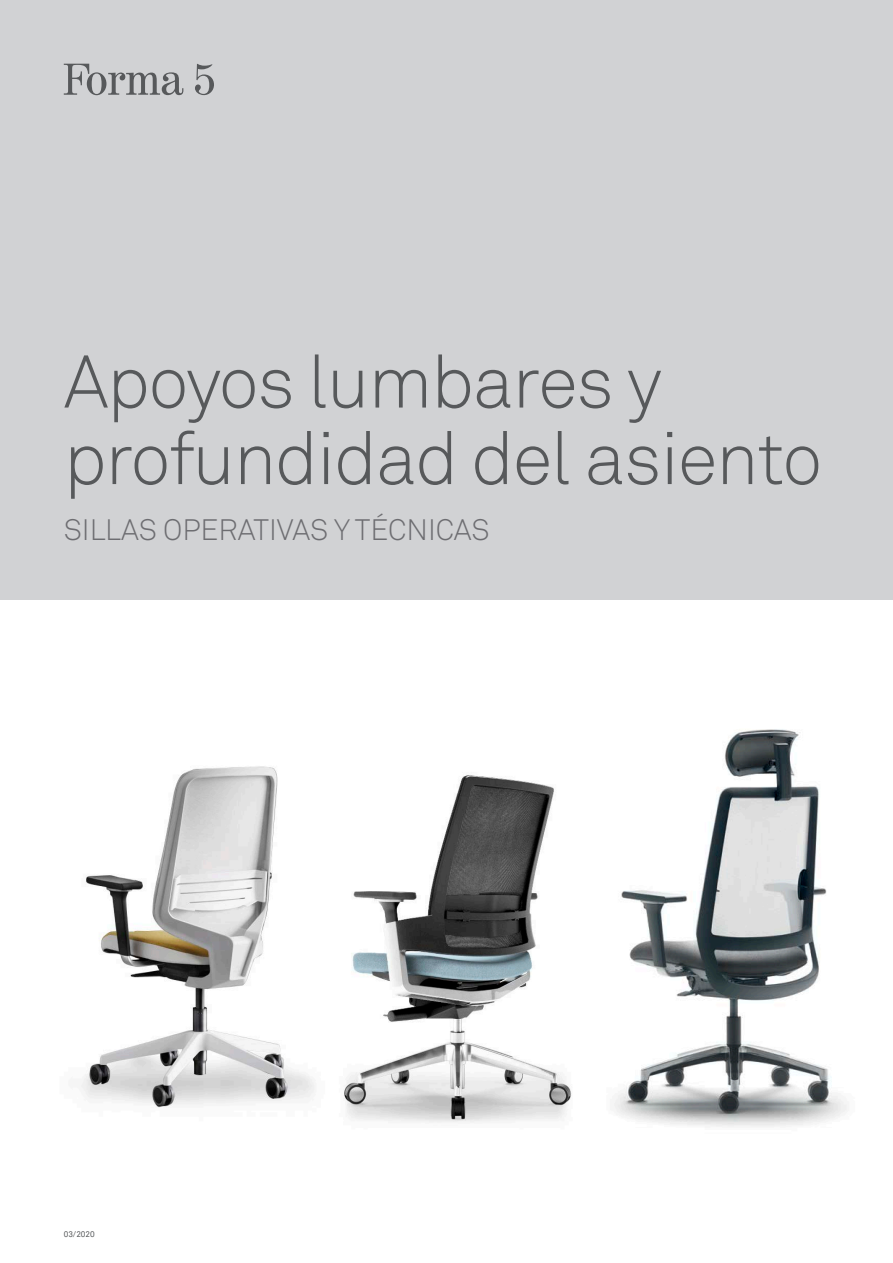
<style>
.page{position:relative;width:893px;height:1263px;background:#fff}
.page>*{position:absolute;margin:0;border:0;box-sizing:border-box;transform-origin:0 0}
.t1{font:300 73.5px/76.5px "Akkurat";letter-spacing:-.02em;color:#57595b}
.t2{font:300 29.25px "Akkurat";color:#6d6d71}
.t3{font:8.25px "Akkurat";letter-spacing:-.005em;color:#57595b}
</style>
<div class="page">
<div style="left:0;top:0;width:893px;height:600px;background:#d1d2d4"></div>
<svg style="left:64px;top:64px;width:119px;height:31px"></svg>
<svg style="left:195px;top:64px;width:19px;height:31px"></svg>
<img style="left:81px;top:766px;width:223px;height:342px">
<img style="left:304px;top:775px;width:268px;height:348px">
<img style="left:614px;top:729px;width:233px;height:398px">
<p class="t1" style="left:64px;top:342px;width:760px">Apoyos lumbares y profundidad del asiento</p>
<p class="t2" style="left:64px;top:511px;width:427px">SILLAS OPERATIVAS Y TÉCNICAS</p>
<p class="t3" style="left:64px;top:1229px;width:32px">03/ 2020</p>
</div>
